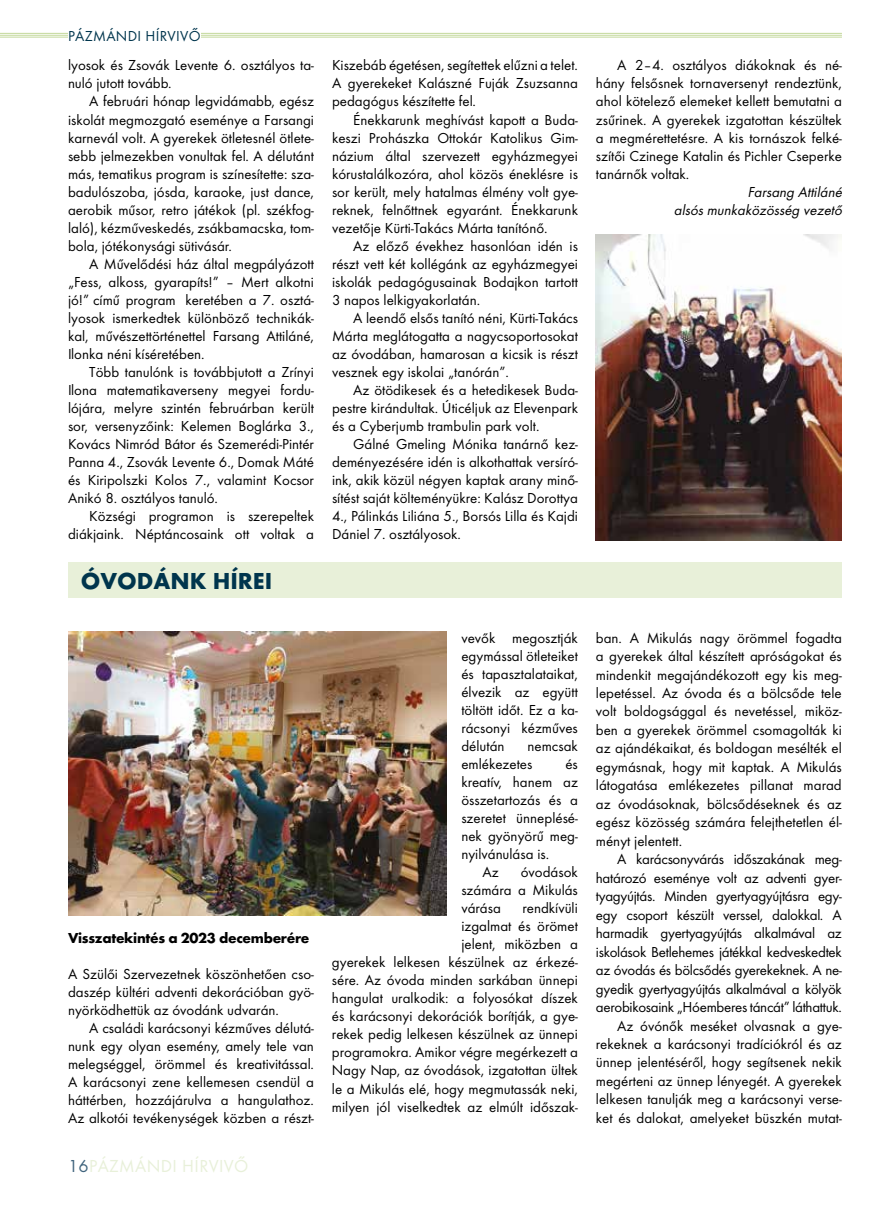
<style>
.page{position:relative;width:893px;height:1208px;background:#fff}
.page>*{position:absolute;margin:0;border:0;box-sizing:border-box;transform-origin:0 0}
.t1{font:700 24px "Futura PFL";color:#00354d}
.t2{font:18px "Futura PFL";letter-spacing:.02em;color:#e8f0d9}
.t3{font:15px/18px "Futura PFL";color:#000;text-align:justify}
.t4{font:15px/18.5px "Futura PFL";letter-spacing:-.02em;color:#000;text-align:right}
.t5{font:italic 15px/18px "Futura PFL";color:#000;text-align:right}
.t6{font:700 15px "Futura PFL";letter-spacing:-.02em;color:#000}
.t7{font:15px "Futura PFL";letter-spacing:.02em;color:#00354d}
.s1{color:#40647d}
</style>
<div class="page">
<hr style="left:0;top:33px;width:842px;height:1px;background:#c3d89a">
<hr style="left:0;top:35px;width:842px;height:1px;background:#c3d89a">
<hr style="left:0;top:37px;width:842px;height:1px;background:#c3d89a">
<div style="left:68px;top:30px;width:133px;height:11px;background:#fff"></div>
<img style="left:596px;top:234px;width:246px;height:306px">
<div style="left:68px;top:562px;width:774px;height:36px;background:#e8f0d9"></div>
<img style="left:68px;top:631px;width:378px;height:284px">
<p class="t7" style="left:68px;top:27px;width:134px">PÁZMÁNDI HÍRVIVŐ</p>
<p class="t3" style="left:68px;top:56px;width:247px">lyosok és Zsovák Levente 6. osztályos ta&shy;nuló jutott tovább.</p>
<p class="t3" style="left:68px;top:92px;width:247px;text-indent:21px">A februári hónap legvidámabb, egész iskolát megmozgató eseménye a Farsangi karnevál volt. A gyerekek ötletesnél ötlete&shy;sebb jelmezekben vonultak fel. A délutánt más, tematikus program is színesítette: sza&shy;badulószoba, jósda, karaoke, just dance, aerobik műsor, retro játékok (pl. székfog&shy;laló), kézműveskedés, zsákbamacska, tom&shy;bola, jótékonysági sütivásár.</p>
<p class="t3" style="left:68px;top:254px;width:247px;text-indent:21px">A Művelődési ház által megpályázott „Fess, alkoss, gyarapíts!” – Mert alkotni jó!” című program keretében a 7. osztá&shy;lyosok ismerkedtek különböző technikák&shy;kal, művészettörténettel Farsang Attiláné, Ilonka néni kíséretében.</p>
<p class="t3" style="left:68px;top:362px;width:247px;text-indent:21px">Több tanulónk is továbbjutott a Zrínyi Ilona matematikaverseny megyei fordu&shy;lójára, melyre szintén februárban került sor, versenyzőink: Kelemen Boglárka 3., Kovács Nimród Bátor és Szemerédi-Pintér Panna 4., Zsovák Levente 6., Domak Máté és Kiripolszki Kolos 7., valamint Kocsor Anikó 8. osztályos tanuló.</p>
<p class="t3" style="left:68px;top:506px;width:247px;text-align:right">Községi programon is szerepeltek diákjaink. Néptáncosaink ott voltak a</p>
<h1 class="t1" style="left:81px;top:566px;width:193px">ÓVODÁNK HÍREI</h1>
<p class="t6" style="left:68px;top:928px;width:243px">Visszatekintés a 2023 decemberére</p>
<p class="t3" style="left:68px;top:964px;width:247px">A Szülői Szervezetnek köszönhetően cso&shy;daszép kültéri adventi dekorációban gyö&shy;nyörködhettük az óvodánk udvarán.</p>
<p class="t3" style="left:68px;top:1018px;width:247px;text-indent:21px">A családi karácsonyi kézműves délutá&shy;nunk egy olyan esemény, amely tele van melegséggel, örömmel és kreativitással.<br>A karácsonyi zene kellemesen csendül a háttérben, hozzájárulva a hangulathoz.<br>Az alkotói tevékenységek közben a részt-</p>
<p class="t2" style="left:68px;top:1155px;width:182px"><span class="s1">16</span>PÁZMÁNDI HÍRVIVŐ</p>
<p class="t3" style="left:332px;top:56px;width:247px">Kiszebáb égetésen, segítettek elűzni a telet.<br>A gyerekeket Kalászné Fuják Zsuzsanna pedagógus készítette fel.</p>
<p class="t3" style="left:332px;top:110px;width:247px;text-indent:21px">Énekkarunk meghívást kapott a Buda&shy;keszi Prohászka Ottokár Katolikus Gim&shy;názium által szervezett egyházmegyei kórustalálkozóra, ahol közös éneklésre is sor került, mely hatalmas élmény volt gye&shy;reknek, felnőttnek egyaránt. Énekkarunk vezetője Kürti-Takács Márta tanítónő.</p>
<p class="t3" style="left:332px;top:236px;width:247px;text-indent:21px">Az előző évekhez hasonlóan idén is részt vett két kollégánk az egyházmegyei iskolák pedagógusainak Bodajkon tartott 3 napos lelkigyakorlatán.</p>
<p class="t3" style="left:332px;top:308px;width:247px;text-indent:21px">A leendő elsős tanító néni, Kürti-Takács Márta meglátogatta a nagycsoportosokat az óvodában, hamarosan a kicsik is részt vesznek egy iskolai „tanórán”.</p>
<p class="t3" style="left:332px;top:380px;width:247px;text-indent:21px">Az ötödikesek és a hetedikesek Buda&shy;pestre kirándultak. Úticéljuk az Elevenpark és a Cyberjumb trambulin park volt.</p>
<p class="t3" style="left:332px;top:434px;width:247px;text-indent:21px">Gálné Gmeling Mónika tanárnő kez&shy;deményezésére idén is alkothattak versíró&shy;ink, akik közül négyen kaptak arany minő&shy;sítést saját költeményükre: Kalász Dorottya 4., Pálinkás Liliána 5., Borsós Lilla és Kajdi Dániel 7. osztályosok.</p>
<p class="t3" style="left:596px;top:56px;width:247px;text-indent:21px">A 2–4. osztályos diákoknak és né&shy;hány felsősnek tornaversenyt rendeztünk, ahol kötelező elemeket kellett bemutatni a zsűrinek. A gyerekek izgatottan készültek a megmérettetésre. A kis tornászok felké&shy;szítői Czinege Katalin és Pichler Cseperke tanárnők voltak.</p>
<p class="t5" style="left:674px;top:182px;width:173px">Farsang Attiláné alsósmunkaközösség vezető</p>
<p class="t3" style="left:461px;top:628px;width:118px">vevők megosztják egymással ötleteiket és tapasztalataikat, élvezik az együtt töltött időt. Ez a ka&shy;rácsonyi kézműves délután</p>
<p class="t3" style="left:461px;top:736px;width:118px;text-indent:66px">nemcsak emlékezetes</p>
<p class="t3" style="left:565px;top:755px;width:14px">és</p>
<p class="t3" style="left:461px;top:773px;width:118px">kreatív, hanem az</p>
<p class="t3" style="left:461px;top:791px;width:118px">összetartozás és a</p>
<p class="t3" style="left:461px;top:809px;width:118px">szeretet ünneplésé-</p>
<p class="t3" style="left:461px;top:827px;width:118px">nek gyönyörű meg-</p>
<p class="t3" style="left:461px;top:845px;width:89px">nyilvánulása is.</p>
<p class="t3" style="left:483px;top:863px;width:18px">Az</p>
<p class="t3" style="left:461px;top:863px;width:118px;text-indent:59px">óvodások számára a Mikulás várása</p>
<p class="t3" style="left:332px;top:899px;width:247px;text-align:right">rendkívüli<br>izgalmat és örömet<br>jelent, miközben a<br>gyerekek lelkesen készülnek az érkezé&shy;sére. Az óvoda minden sarkában ünnepi hangulat uralkodik: a folyosókat díszek és karácsonyi dekorációk borítják, a gye&shy;rekek pedig lelkesen készülnek az ünnepi programokra. Amikor végre megérkezett a Nagy Nap, az óvodások, izgatottan ültek le a Mikulás elé, hogy megmutassák neki, milyen jól viselkedtek az elmúlt időszak-</p>
<p class="t3" style="left:596px;top:628px;width:247px;line-height:18.5px">ban. A Mikulás nagy örömmel fogadta a gyerekek által készített apróságokat és mindenkit megajándékozott egy kis meg&shy;lepetéssel. Az óvoda és a bölcsőde tele volt boldogsággal és nevetéssel, miköz&shy;ben a gyerekek örömmel csomagolták ki az ajándékaikat, és boldogan mesélték el egymásnak, hogy mit kaptak. A Mikulás látogatása emlékezetes pillanat marad az óvodásoknak, bölcsődéseknek és az egész közösség számára felejthetetlen él&shy;ményt jelentett.</p>
<p class="t4" style="left:596px;top:850px;width:247px">A karácsonyvárás időszakának meg&shy;határozó eseménye volt az adventi gyer&shy;tyagyújtás. Minden gyertyagyújtásra egy&shy;egy csoport készült verssel, dalokkal. A harmadik gyertyagyújtás alkalmával az iskolások Betlehemes játékkal kedveskedtek az óvodás és bölcsődés gyerekeknek. A ne&shy;gyedik gyertyagyújtás alkalmával a kölyök aerobikosaink „Hóemberes táncát” láthattuk.<br>Az óvónők meséket olvasnak a gye&shy;rekeknek a karácsonyi tradíciókról és az ünnep jelentéséről, hogy segítsenek nekik megérteni az ünnep lényegét. A gyerekek lelkesen tanulják meg a karácsonyi verse&shy;ket és dalokat, amelyeket büszkén mutat-</p>
</div>
